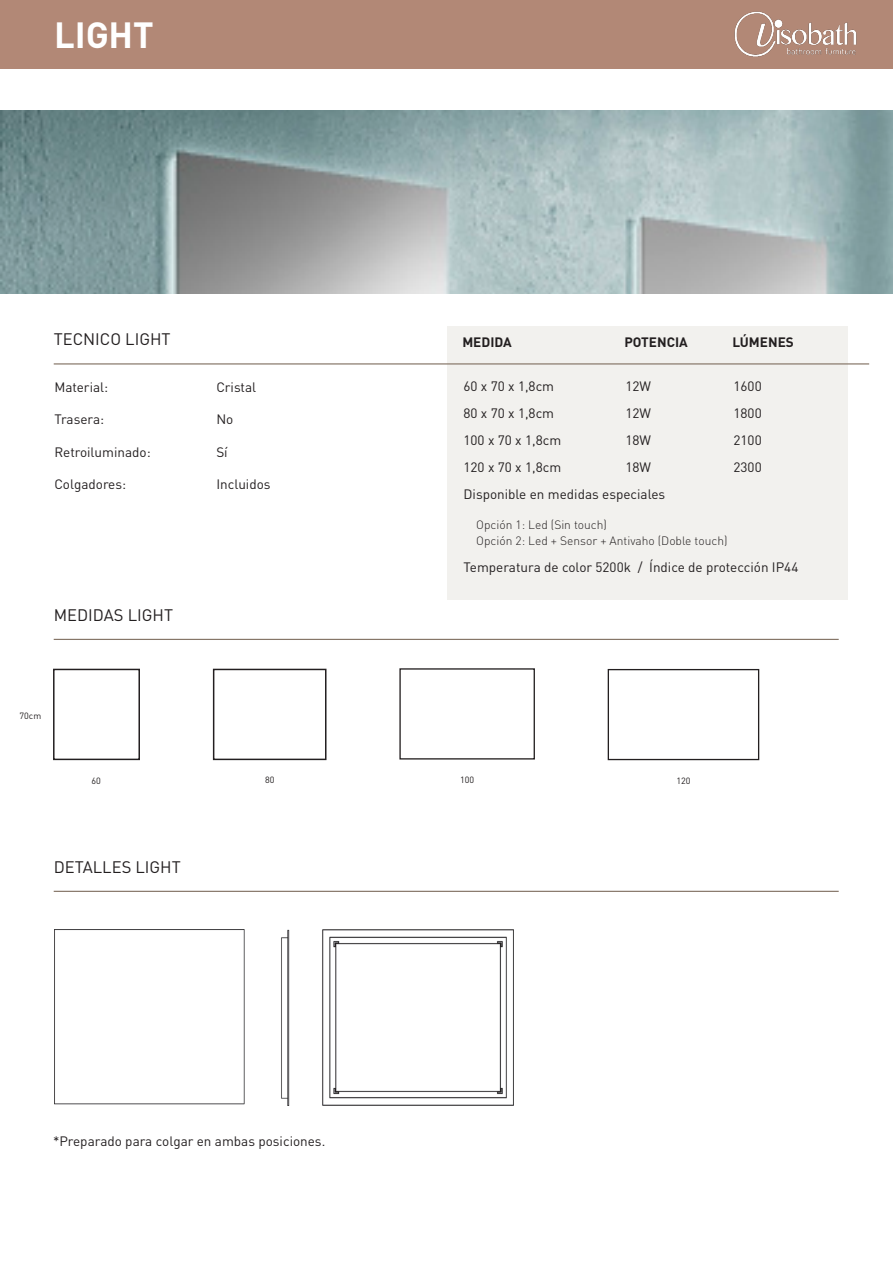
<style>
.page{position:relative;width:893px;height:1263px;background:#fff}
.page>*{position:absolute;margin:0;border:0;box-sizing:border-box;transform-origin:0 0}
.t1{font:700 36px "DIN Pro";color:#fff}
.t2{font:16.5px "DIN Pro";color:#231f20}
.t3{font:13.5px "DIN Pro";color:#231f20}
.t4{font:700 13.5px "DIN Pro";color:#231f20}
.t5{font:300 12px "DIN Pro";color:#231f20}
.t6{font:9px "DIN Pro";color:#231f20}
</style>
<div class="page">
<div style="left:447px;top:326px;width:401px;height:274px;background:#f2f1ee"></div>
<hr style="left:54px;top:639px;width:785px;height:1px;background:#867668">
<div style="left:0;top:0;width:893px;height:68px;background:#b28876"></div>
<hr style="left:54px;top:363px;width:815px;height:1px;background:#867668">
<img style="left:734px;top:11px;width:123px;height:46px">
<hr style="left:54px;top:891px;width:785px;height:1px;background:#867668">
<div style="left:53px;top:669px;width:87px;height:91px;border:2px solid #231f20"></div>
<div style="left:213px;top:669px;width:113px;height:91px;border:2px solid #231f20"></div>
<div style="left:399px;top:668px;width:136px;height:91px;border:1px solid #231f20"></div>
<div style="left:608px;top:669px;width:151px;height:91px;border:1px solid #231f20"></div>
<img style="left:54px;top:929px;width:460px;height:177px">
<img style="left:1px;top:111px;width:892px;height:182px">
<p class="t1" style="left:54px;top:10px;width:101px">LIGHT</p>
<p class="t2" style="left:54px;top:328px;width:118px">TECNICO LIGHT</p>
<p class="t3" style="left:54px;top:378px;width:55px">Material:</p>
<p class="t3" style="left:216px;top:378px;width:41px">Cristal</p>
<p class="t3" style="left:54px;top:410px;width:51px">Trasera:</p>
<p class="t3" style="left:216px;top:410px;width:19px">No</p>
<p class="t3" style="left:54px;top:443px;width:98px">Retroiluminado:</p>
<p class="t3" style="left:216px;top:443px;width:13px">Sí</p>
<p class="t3" style="left:54px;top:475px;width:73px">Colgadores:</p>
<p class="t3" style="left:216px;top:475px;width:56px">Incluidos</p>
<p class="t2" style="left:54px;top:604px;width:121px">MEDIDAS LIGHT</p>
<p class="t4" style="left:462px;top:333px;width:51px">MEDIDA</p>
<p class="t4" style="left:624px;top:333px;width:65px">POTENCIA</p>
<p class="t4" style="left:732px;top:333px;width:63px">LÚMENES</p>
<p class="t3" style="left:463px;top:377px;width:92px">60 x 70 x 1,8cm</p>
<p class="t3" style="left:625px;top:377px;width:27px">12W</p>
<p class="t3" style="left:733px;top:377px;width:30px">1600</p>
<p class="t3" style="left:463px;top:404px;width:92px">80 x 70 x 1,8cm</p>
<p class="t3" style="left:625px;top:404px;width:27px">12W</p>
<p class="t3" style="left:733px;top:404px;width:30px">1800</p>
<p class="t3" style="left:463px;top:431px;width:99px">100 x 70 x 1,8cm</p>
<p class="t3" style="left:625px;top:431px;width:27px">18W</p>
<p class="t3" style="left:733px;top:431px;width:30px">2100</p>
<p class="t3" style="left:463px;top:458px;width:99px">120 x 70 x 1,8cm</p>
<p class="t3" style="left:625px;top:458px;width:27px">18W</p>
<p class="t3" style="left:733px;top:458px;width:30px">2300</p>
<p class="t3" style="left:463px;top:485px;width:203px">Disponible en medidas especiales</p>
<p class="t5" style="left:476px;top:516px;width:132px">Opción 1: Led (Sin touch)</p>
<p class="t5" style="left:476px;top:533px;width:253px">Opción 2: Led + Sensor + Antivaho (Doble touch)</p>
<p class="t3" style="left:463px;top:558px;width:336px">Temperatura de color 5200k / Índice de protección IP44</p>
<p class="t6" style="left:20px;top:709px;width:23px">70cm</p>
<p class="t6" style="left:91px;top:774px;width:11px">60</p>
<p class="t6" style="left:265px;top:774px;width:11px">80</p>
<p class="t6" style="left:460px;top:773px;width:16px">100</p>
<p class="t6" style="left:676px;top:774px;width:16px">120</p>
<p class="t2" style="left:54px;top:855px;width:129px">DETALLES LIGHT</p>
<p class="t3" style="left:53px;top:1132px;width:274px">*Preparado para colgar en ambas posiciones.</p>
</div>
